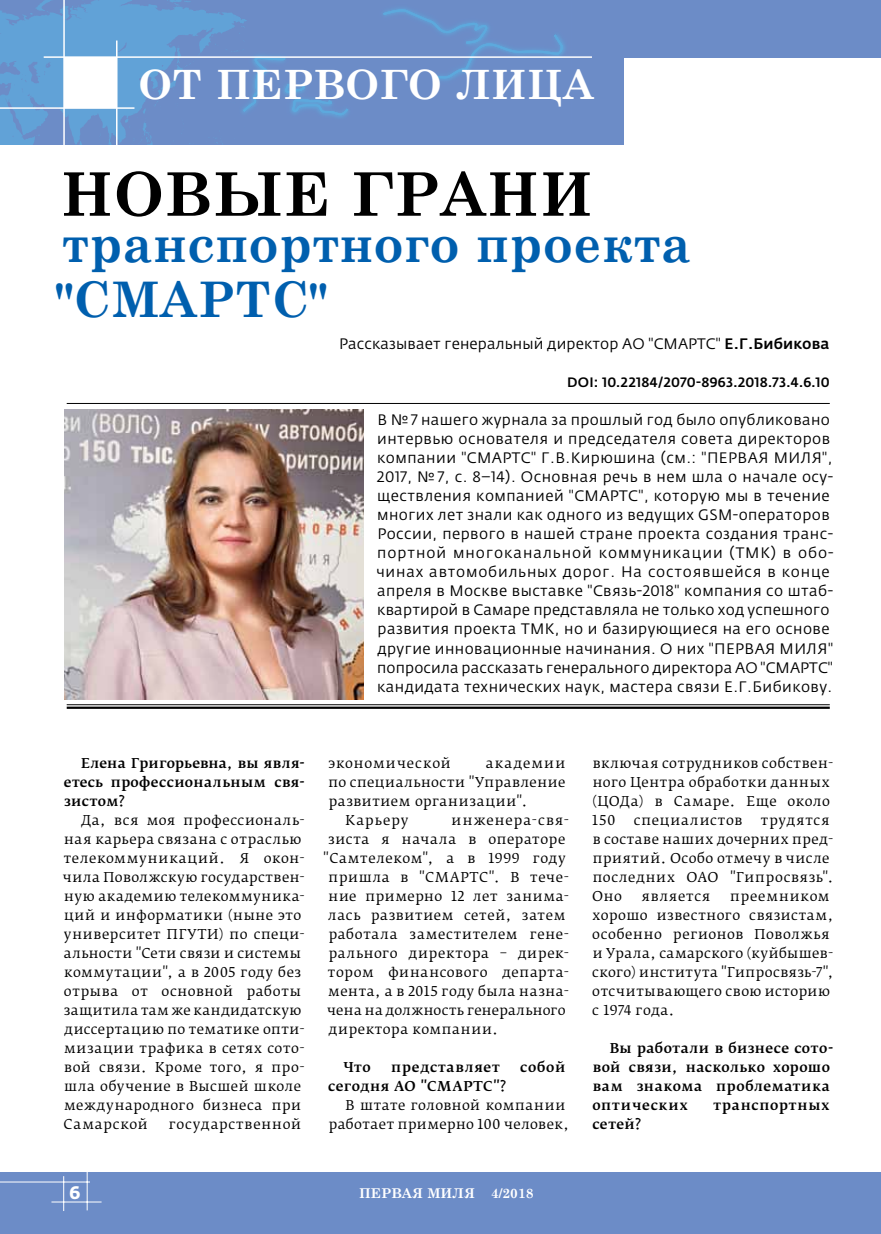
<style>
.page{position:relative;width:881px;height:1234px;background:#fff}
.page>*{position:absolute;margin:0;border:0;box-sizing:border-box;transform-origin:0 0}
.t1{font:700 60px "Century Schoolbook";letter-spacing:.015em;color:#000}
.t2{font:700 54px "Century Schoolbook";letter-spacing:.015em;color:#005fae;scale:.9 1}
.t3{font:700 49.2px "Century Schoolbook";letter-spacing:.015em;color:#005fae}
.t4{font:700 40.5px "Century Schoolbook";letter-spacing:.005em;color:#fff}
.t5{font:700 18px "Fedra Sans Pro";color:#fff}
.t6{font:15px/19px "Fedra Sans Pro";letter-spacing:.03em;color:#000}
.t7{font:15px "Fedra Sans Pro";letter-spacing:.01em;color:#000}
.t8{font:13.5px/19px "Fedra Serif B Pro";letter-spacing:.04em;color:#000}
.t9{font:500 13.5px/19px "Fedra Serif B Pro";letter-spacing:.035em;color:#000;text-align:justify}
.t10{font:500 13.5px "Fedra Sans Alt Pro";letter-spacing:.015em;color:#000}
.t11{font:13.5px "Fedra Serif B Pro";letter-spacing:.06em;color:#000}
.t12{font:13.5px "Fedra Serif B Pro";letter-spacing:.02em;color:#000}
.t13{font:13.5px "Fedra Serif B Pro";letter-spacing:.08em;color:#000}
.t14{font:700 13.5px "Century Schoolbook";color:#fff}
.t15{font:500 13.5px "Fedra Serif B Pro";letter-spacing:.06em;color:#000}
.t16{font:500 13.5px "Fedra Serif B Pro";letter-spacing:.065em;color:#000}
.t17{font:13.5px "Fedra Serif B Pro";letter-spacing:.065em;color:#000}
.t18{font:13.5px "Fedra Serif B Pro";letter-spacing:.07em;color:#000}
.s1{font-weight:500}
</style>
<div class="page">
<div style="left:0;top:0;width:880px;height:57px;background:#6c8cc7"></div>
<div style="left:0;top:1172px;width:880px;height:61px;background:#6c8cc7"></div>
<hr style="left:51px;top:1201px;width:50px;height:1px;background:#fff">
<hr style="left:87px;top:1171px;width:1px;height:39px;background:#fff">
<hr style="left:63px;top:1175px;width:1px;height:35px;background:#fff">
<hr style="left:0;top:1181px;width:90px;height:1px;background:#fff">
<div style="left:0;top:0;width:623px;height:144px;background:#6c8cc7"></div>
<svg style="left:0;top:0;width:562px;height:144px"></svg>
<hr style="left:63px;top:0;width:2px;height:159px;background:#fff">
<hr style="left:116px;top:40px;width:1px;height:119px;background:#fff">
<hr style="left:0;top:107px;width:134px;height:2px;background:#fff">
<hr style="left:44px;top:56px;width:547px;height:2px;background:#fff">
<div style="left:64px;top:57px;width:53px;height:51px;background:#fff"></div>
<hr style="left:67px;top:403px;width:762px;height:1px;background:#000">
<hr style="left:67px;top:704px;width:762px;height:1px;background:#000">
<hr style="left:67px;top:706px;width:762px;height:2px;background:#000">
<img style="left:64px;top:409px;width:300px;height:290px">
<h3 class="t4" style="left:138px;top:53px;width:457px">От Первого лица</h3>
<h1 class="t1" style="left:61px;top:147px;width:382px">Новые грани</h1>
<h2 class="t2" style="left:63px;top:201px;width:699px">транспортного проекта</h2>
<h3 class="t3" style="left:56px;top:261px;width:271px">"СМАРТС"</h3>
<p class="t7" style="left:339px;top:334px;width:492px">Рассказывает генеральный директор АО "СМАРТС" <span class="s1">Е.Г.Бибикова</span></p>
<p class="t10" style="left:567px;top:374px;width:264px">DOI: 10.22184/2070-8963.2018.73.4.6.10</p>
<p class="t6" style="left:376px;top:410px;width:458px">В №7 нашего журнала за прошлый год было опубликовано интервью основателя и председателя совета директоров компании "СМАРТС" Г.В.Кирюшина (см.: "ПЕРВАЯ МИЛЯ", 2017, № 7, с. 8–14). Основная речь в нем шла о начале осу&shy;ществления компанией "СМАРТС", которую мы в течение многих лет знали как одного из ведущих GSM-операторов России, первого в нашей стране проекта создания транс&shy;портной многоканальной коммуникации (ТМК) в обо&shy;чинах автомобильных дорог. На состоявшейся в конце апреля в Москве выставке "Связь-2018" компания со штаб&shy;квартирой в Самаре представляла не только ход успешного развития проекта ТМК, но и базирующиеся на его основе другие инновационные начинания. О них "ПЕРВАЯ МИЛЯ" попросила рассказать генерального директора АО "СМАРТС" кандидата технических наук, мастера связи Е.Г.Бибикову.</p>
<p class="t9" style="left:64px;top:753px;width:242px;text-indent:17px">Елена Григорьевна, вы явля&shy;етесь профессиональным свя&shy;зистом?</p>
<p class="t8" style="left:63px;top:810px;width:243px;text-indent:18px">Да, вся моя профессиональ&shy;ная карьера связана с отраслью телекоммуникаций. Я окон&shy;чила Поволжскую государствен&shy;ную академию телекоммуника&shy;ций и информатики (ныне это университет ПГУТИ) по специ&shy;альности "Сети связи и системы коммутации", а в 2005 году без отрыва от основной работы защитила там же кандидатскую диссертацию по тематике опти&shy;мизации трафика в сетях сото&shy;вой связи. Кроме того, я про&shy;шла обучение в Высшей школе международного бизнеса при<br>Самарской</p>
<p class="t11" style="left:169px;top:1115px;width:134px">государственной</p>
<p class="t11" style="left:328px;top:754px;width:124px">экономической</p>
<p class="t13" style="left:485px;top:754px;width:81px">академии</p>
<p class="t8" style="left:328px;top:772px;width:238px">по специальности "Управление</p>
<p class="t8" style="left:328px;top:791px;width:200px">развитием организации".</p>
<p class="t18" style="left:345px;top:811px;width:64px">Карьеру</p>
<p class="t13" style="left:451px;top:811px;width:119px">инженера-свя-</p>
<p class="t8" style="left:328px;top:829px;width:238px">зиста я начала в операторе</p>
<p class="t8" style="left:323px;top:848px;width:244px">"Самтелеком", а в 1999 году</p>
<p class="t8" style="left:328px;top:867px;width:242px">пришла в "СМАРТС". В тече-</p>
<p class="t8" style="left:328px;top:886px;width:242px">ние примерно 12 лет занима-</p>
<p class="t8" style="left:328px;top:905px;width:239px">лась развитием сетей, затем</p>
<p class="t8" style="left:328px;top:924px;width:241px">работала заместителем гене-</p>
<p class="t8" style="left:328px;top:943px;width:241px">рального директора – дирек-</p>
<p class="t8" style="left:328px;top:962px;width:242px">тором финансового департа-</p>
<p class="t8" style="left:328px;top:981px;width:242px">мента, а в 2015 году была назна-</p>
<p class="t12" style="left:327px;top:1001px;width:240px">чена на должность генерального</p>
<p class="t8" style="left:328px;top:1019px;width:171px">директора компании.</p>
<p class="t9" style="left:343px;top:1057px;width:29px">Что</p>
<p class="t15" style="left:391px;top:1058px;width:110px">представляет</p>
<p class="t9" style="left:520px;top:1057px;width:47px">собой</p>
<p class="t9" style="left:328px;top:1076px;width:179px">сегодня АО "СМАРТС"?</p>
<p class="t8" style="left:328px;top:1095px;width:242px;text-align:right">В штате головной компании работает примерно 100 человек,</p>
<h3 class="t5" style="left:69px;top:1180px;width:13px">6</h3>
<p class="t14" style="left:359px;top:1181px;width:176px">ПЕРВАЯ МИЛЯ 4/2018</p>
<p class="t8" style="left:592px;top:753px;width:242px">включая сотрудников собствен&shy;ного Центра обработки данных (ЦОДа) в Самаре. Еще около<br>150</p>
<p class="t8" style="left:592px;top:810px;width:242px;text-indent:169px">трудятся в составе наших дочерних пред&shy;приятий. Особо отмечу в числе последних ОАО "Гипросвязь".<br>Оно</p>
<p class="t8" style="left:633px;top:810px;width:110px">специалистов</p>
<p class="t8" style="left:592px;top:886px;width:242px;text-indent:138px">преемником хорошо известного связистам, особенно регионов Поволжья и Урала, самарского (куйбышев&shy;ского) института "Гипросвязь-7", отсчитывающего свою историю с 1974 года.</p>
<p class="t9" style="left:592px;top:1038px;width:242px;text-align:left;text-indent:17px">Вы работали в бизнесе сото&shy;вой связи, насколько хорошо вам знакома проблематика оптических</p>
<p class="t17" style="left:641px;top:887px;width:70px">является</p>
<p class="t16" style="left:713px;top:1096px;width:117px">транспортных</p>
<p class="t9" style="left:592px;top:1114px;width:50px">сетей?</p>
</div>
